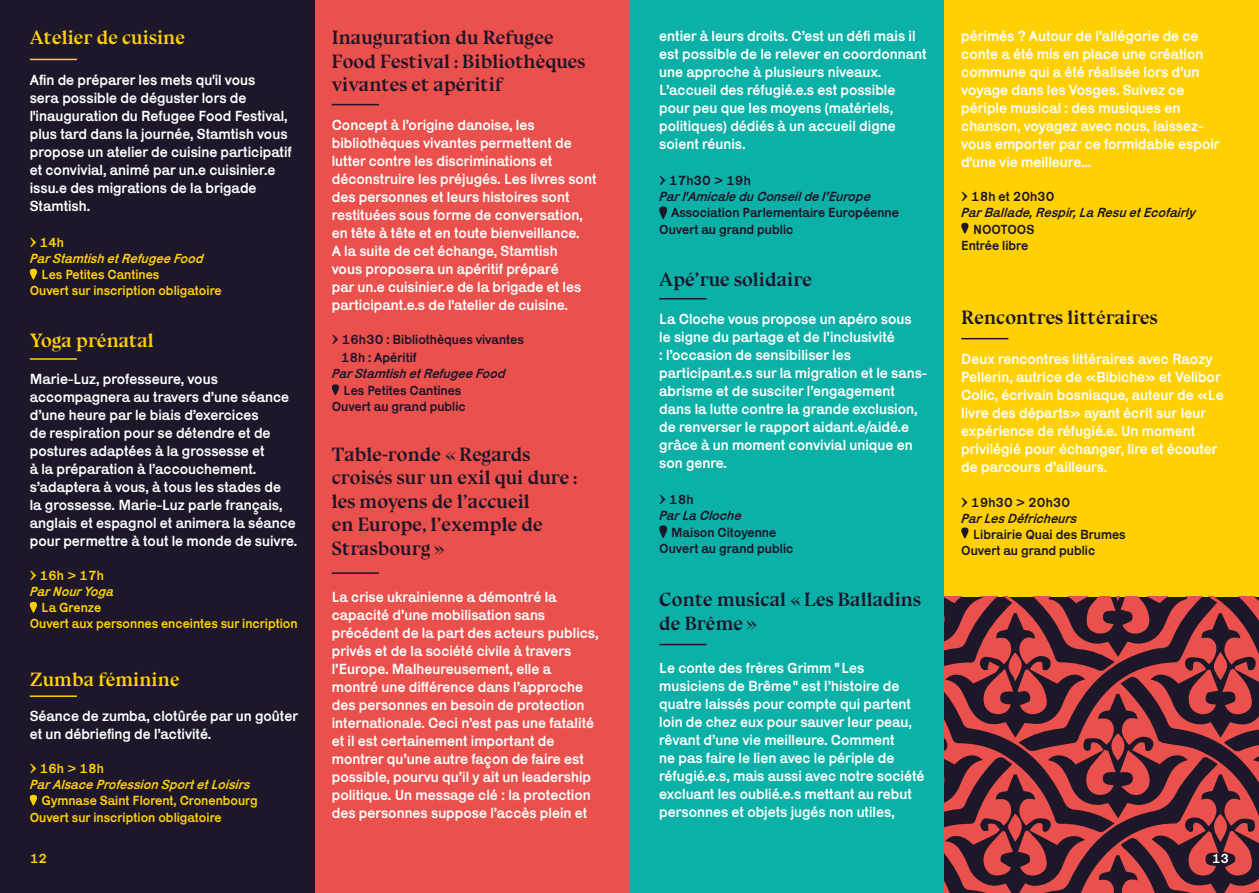
<style>
.page{position:relative;width:1259px;height:893px;background:#fff}
.page>*{position:absolute;margin:0;border:0;box-sizing:border-box;transform-origin:0 0}
.t1{font:700 19.5px/23.4px "Bluu Next";color:#1c1529}
.t2{font:700 19.5px "Bluu Next";color:#ffd004}
.t3{font:15px/18px "Karrik";color:#fff}
.t4{font:13.5px "Karrik";color:#1c1529}
.t5{font:13.5px "Karrik";color:#ffd004}
.t6{font:13.5px "Karrik";color:#1c1629}
.t7{font:italic 13.5px "Karrik";color:#1c1529}
.t8{font:13.5px "Karrik";color:#ffd103}
.t9{font:italic 13.5px "Karrik";color:#1c1629}
.t10{font:italic 13.5px "Karrik";color:#ffd004}
.t11{font:italic 13.5px "Karrik";color:#ffd103}
.t12{font:13.5px "Karrik";color:#fff}
</style>
<div class="page">
<div style="left:0;top:0;width:315px;height:893px;background:#1d1729"></div>
<div style="left:315px;top:0;width:314px;height:893px;background:#ea504c"></div>
<hr style="left:332px;top:104px;width:47px;height:1px;background:#1c1529">
<svg style="left:331px;top:384px;width:8px;height:11px"></svg>
<hr style="left:30px;top:358px;width:47px;height:2px;background:#ffd004">
<svg style="left:29px;top:602px;width:8px;height:11px"></svg>
<hr style="left:30px;top:695px;width:47px;height:2px;background:#ffd004">
<svg style="left:29px;top:795px;width:8px;height:11px"></svg>
<hr style="left:332px;top:572px;width:47px;height:2px;background:#1c1529">
<hr style="left:30px;top:59px;width:47px;height:1px;background:#ffd103">
<svg style="left:29px;top:269px;width:8px;height:11px"></svg>
<div style="left:944px;top:0;width:315px;height:596px;background:#ffd103"></div>
<div style="left:629px;top:0;width:315px;height:893px;background:#0bb1a7"></div>
<hr style="left:961px;top:338px;width:47px;height:1px;background:#1c1629">
<svg style="left:961px;top:528px;width:8px;height:11px"></svg>
<hr style="left:659px;top:644px;width:47px;height:1px;background:#1c1629">
<svg style="left:961px;top:223px;width:8px;height:11px"></svg>
<hr style="left:659px;top:298px;width:47px;height:1px;background:#1c1529">
<svg style="left:659px;top:525px;width:9px;height:13px"></svg>
<svg style="left:659px;top:206px;width:9px;height:13px"></svg>
<svg style="left:944px;top:596px;width:315px;height:297px;background:#7b3139"></svg>
<svg style="left:1086px;top:596px;width:63px;height:39px;background:#9a3b3d"></svg>
<svg style="left:944px;top:750px;width:2px;height:46px"></svg>
<svg style="left:944px;top:596px;width:1px;height:39px"></svg>
<svg style="left:1085px;top:733px;width:65px;height:63px;background:#98393e"></svg>
<svg style="left:1187px;top:814px;width:65px;height:63px;background:#97383d"></svg>
<svg style="left:1187px;top:652px;width:65px;height:63px;background:#9a393e"></svg>
<svg style="left:982px;top:814px;width:65px;height:62px;background:#9a393e"></svg>
<svg style="left:982px;top:652px;width:65px;height:63px;background:#98393d"></svg>
<p class="t2" style="left:30px;top:26px;width:157px">Atelier de cuisine</p>
<p class="t3" style="left:30px;top:69px;width:264px">Afin de préparer les mets qu'il vous<br>sera possible de déguster lors de l'inauguration du Refugee Food Festival, plus tard dans la journée, Stamtish vous propose un atelier de cuisine participatif et convivial, animé par un.e cuisinier.e issu.e des migrations de la brigade Stamtish.</p>
<p class="t8" style="left:30px;top:231px;width:36px">→ 14h</p>
<p class="t11" style="left:30px;top:247px;width:175px">Par Stamtish et Refugee Food</p>
<p class="t8" style="left:42px;top:263px;width:119px">Les Petites Cantines</p>
<p class="t8" style="left:30px;top:280px;width:193px">Ouvert sur inscription obligatoire</p>
<p class="t2" style="left:30px;top:329px;width:126px">Yoga prénatal</p>
<p class="t3" style="left:30px;top:368px;width:269px">Marie-Luz, professeure, vous accompagnera au travers d’une séance d’une heure par le biais d’exercices<br>de respiration pour se détendre et de postures adaptées à la grossesse et<br>à la préparation à l’accouchement. s’adaptera à vous, à tous les stades de<br>la grossesse. Marie-Luz parle français, anglais et espagnol et animera la séance pour permettre à tout le monde de suivre.</p>
<p class="t5" style="left:30px;top:564px;width:76px">→ 16h &gt; 17h</p>
<p class="t10" style="left:30px;top:580px;width:85px">Par Nour Yoga</p>
<p class="t5" style="left:42px;top:596px;width:61px">La Grenze</p>
<p class="t5" style="left:30px;top:613px;width:269px">Ouvert aux personnes enceintes sur incription</p>
<p class="t2" style="left:30px;top:667px;width:151px">Zumba féminine</p>
<p class="t3" style="left:30px;top:705px;width:270px">Séance de zumba, clotûrée par un goûter et un débriefing de l’activité.</p>
<p class="t5" style="left:30px;top:757px;width:76px">→ 16h &gt; 18h</p>
<p class="t10" style="left:30px;top:773px;width:222px">Par Alsace Profession Sport et Loisirs</p>
<p class="t5" style="left:42px;top:790px;width:217px">Gymnase Saint Florent, Cronenbourg</p>
<p class="t5" style="left:30px;top:806px;width:193px">Ouvert sur inscription obligatoire</p>
<p class="t8" style="left:30px;top:847px;width:19px">12</p>
<p class="t1" style="left:332px;top:26px;width:255px">Inauguration du Refugee<br>Food Festival : Bibliothèques vivantes et apéritif</p>
<p class="t3" style="left:332px;top:114px;width:266px">Concept à l’origine danoise, les bibliothèques vivantes permettent de lutter contre les discriminations et déconstruire les préjugés. Les livres sont des personnes et leurs histoires sont restituées sous forme de conversation, en tête à tête et en toute bienveillance.<br>A la suite de cet échange, Stamtish<br>vous proposera un apéritif préparé<br>par un.e cuisinier.e de la brigade et les participant.e.s de l'atelier de cuisine.</p>
<p class="t4" style="left:332px;top:328px;width:194px">→ 16h30 : Bibliothèques vivantes</p>
<p class="t4" style="left:341px;top:346px;width:78px">18h : Apéritif</p>
<p class="t7" style="left:332px;top:363px;width:175px">Par Stamtish et Refugee Food</p>
<p class="t4" style="left:344px;top:379px;width:119px">Les Petites Cantines</p>
<p class="t4" style="left:332px;top:395px;width:136px">Ouvert au grand public</p>
<p class="t1" style="left:332px;top:442px;width:247px">Table-ronde « Regards croisés sur un exil qui dure : les moyens de l’accueil<br>en Europe, l’exemple de<br>Strasbourg »</p>
<p class="t3" style="left:332px;top:587px;width:268px">La crise ukrainienne a démontré la capacité d’une mobilisation sans précédent de la part des acteurs publics, privés et de la société civile à travers l’Europe. Malheureusement, elle a montré une différence dans l’approche des personnes en besoin de protection internationale. Ceci n’est pas une fatalité et il est certainement important de montrer qu’une autre façon de faire est possible, pourvu qu’il y ait un leadership politique. Un message clé : la protection des personnes suppose l’accès plein et</p>
<p class="t3" style="left:659px;top:25px;width:269px">entier à leurs droits. C’est un défi mais il est possible de le relever en coordonnant une approche à plusieurs niveaux.<br>L’accueil des réfugié.e.s est possible pour peu que les moyens (matériels, politiques) dédiés à un accueil digne soient réunis.</p>
<p class="t4" style="left:659px;top:169px;width:93px">→ 17h30 &gt; 19h</p>
<p class="t7" style="left:659px;top:185px;width:213px">Par l'Amicale du Conseil de l’Europe</p>
<p class="t4" style="left:671px;top:202px;width:229px">Association Parlementaire Européenne</p>
<p class="t4" style="left:659px;top:218px;width:136px">Ouvert au grand public</p>
<p class="t1" style="left:659px;top:267px;width:154px">Apé’rue solidaire</p>
<p class="t3" style="left:659px;top:309px;width:269px">La Cloche vous propose un apéro sous<br>le signe du partage et de l’inclusivité<br>: l’occasion de sensibiliser les participant.e.s sur la migration et le sans&shy;abrisme et de susciter l’engagement dans la lutte contre la grande exclusion, de renverser le rapport aidant.e/aidé.e grâce à un moment convivial unique en son genre.</p>
<p class="t4" style="left:659px;top:488px;width:36px">→ 18h</p>
<p class="t7" style="left:659px;top:504px;width:84px">Par La Cloche</p>
<p class="t4" style="left:671px;top:521px;width:107px">Maison Citoyenne</p>
<p class="t4" style="left:659px;top:537px;width:136px">Ouvert au grand public</p>
<p class="t1" style="left:659px;top:588px;width:263px">Conte musical « Les Balladins de Brême »</p>
<p class="t3" style="left:659px;top:658px;width:267px">Le conte des frères Grimm " Les musiciens de Brême " est l’histoire de quatre laissés pour compte qui partent loin de chez eux pour sauver leur peau, rêvant d’une vie meilleure. Comment<br>ne pas faire le lien avec le périple de réfugié.e.s, mais aussi avec notre société excluant les oublié.e.s mettant au rebut personnes et objets jugés non utiles,</p>
<p class="t3" style="left:961px;top:25px;width:260px">périmés ? Autour de l’allégorie de ce conte a été mis en place une création commune qui a été réalisée lors d’un voyage dans les Vosges. Suivez ce périple musical : des musiques en chanson, voyagez avec nous, laissez&shy;vous emporter par ce formidable espoir d'une vie meilleure...</p>
<p class="t6" style="left:961px;top:185px;width:95px">→ 18h et 20h30</p>
<p class="t9" style="left:961px;top:202px;width:236px">Par Ballade, Respir, La Resu et Ecofairly</p>
<p class="t6" style="left:973px;top:218px;width:63px">NOOTOOS</p>
<p class="t6" style="left:961px;top:234px;width:68px">Entrée libre</p>
<p class="t1" style="left:961px;top:305px;width:198px">Rencontres littéraires</p>
<p class="t3" style="left:961px;top:349px;width:264px">Deux rencontres littéraires avec Raozy Pellerin, autrice de «Bibiche» et Velibor Colic, écrivain bosniaque, auteur de «Le livre des départs» ayant écrit sur leur expérience de réfugié.e. Un moment privilégié pour échanger, lire et écouter de parcours d’ailleurs.</p>
<p class="t6" style="left:961px;top:491px;width:110px">→ 19h30 &gt; 20h30</p>
<p class="t9" style="left:961px;top:507px;width:117px">Par Les Défricheurs</p>
<p class="t6" style="left:973px;top:523px;width:154px">Librairie Quai des Brumes</p>
<p class="t6" style="left:961px;top:539px;width:136px">Ouvert au grand public</p>
<p class="t12" style="left:1211px;top:847px;width:19px">13</p>
</div>
